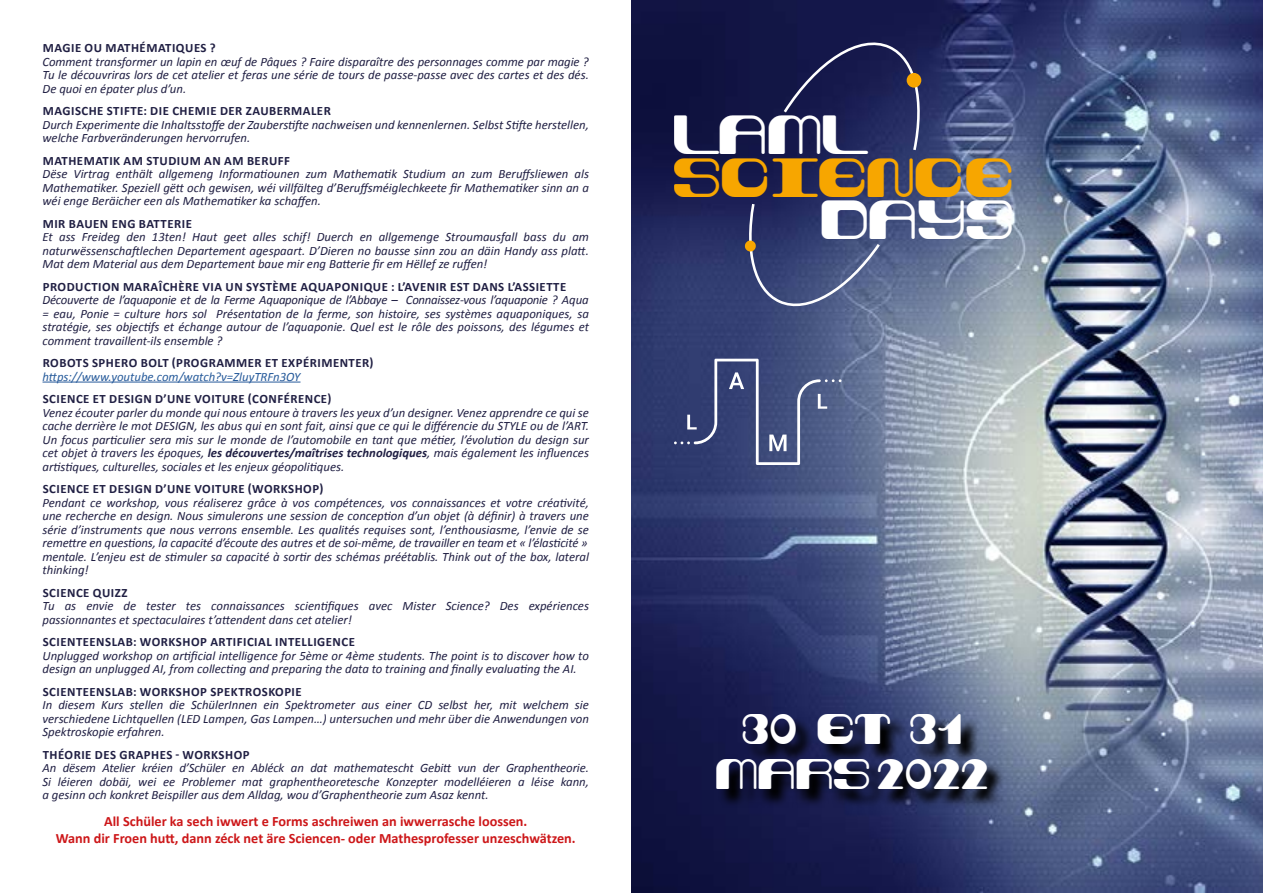
<style>
.page{position:relative;width:1263px;height:893px;background:#fff}
.page>*{position:absolute;margin:0;border:0;box-sizing:border-box;transform-origin:0 0}
.t1{font:38.55px "Retro 60 Prime";color:#fff}
.t2{font:38.55px "Retro 60 Prime";color:#f7a600}
.t3{font:30px/45px "Retro 60 Prime";color:#fff;text-align:center}
.t4{font:700 14.25px "Calibri";color:#cd1719}
.t5{font:italic 12.75px/13.5px "Calibri";color:#201f43;text-align:justify}
.t6{font:700 12.75px "Calibri";letter-spacing:.04em;color:#201f43}
.t7{font:italic 12.75px "Calibri";color:#275b9b}
.s1{font-weight:700}
</style>
<div class="page">
<img style="left:631px;top:0;width:632px;height:893px">
<svg style="left:745px;top:43px;width:179px;height:263px;background:#2f3768"></svg>
<div style="left:907px;top:73px;width:14px;height:15px;background:#f7a600;border-radius:50%"></div>
<svg style="left:744px;top:240px;width:12px;height:12px"></svg>
<svg style="left:718px;top:717px;width:287px;height:90px;background:#21274b"></svg>
<hr style="left:43px;top:382px;width:257px;height:1px;background:#275b9b">
<svg style="left:674px;top:359px;width:167px;height:106px;background:#4c5884"></svg>
<p class="t6" style="left:43px;top:40px;width:174px">MAGIE OU MATHÉMATIQUES ?</p>
<p class="t5" style="left:43px;top:54px;width:548px">Comment transformer un lapin en œuf de Pâques ? Faire disparaître des personnages comme par magie ?<br>Tu le découvriras lors de cet atelier et feras une série de tours de passe-passe avec des cartes et des dés.<br>De quoi en épater plus d’un.</p>
<p class="t6" style="left:43px;top:103px;width:290px">MAGISCHE STIFTE: DIE CHEMIE DER ZAUBERMALER</p>
<p class="t5" style="left:43px;top:117px;width:548px">Durch Experimente die Inhaltsstoffe der Zauberstifte nachweisen und kennenlernen. Selbst Stifte herstellen, welche Farbveränderungen hervorrufen.</p>
<p class="t6" style="left:43px;top:152px;width:249px">MATHEMATIK AM STUDIUM AN AM BERUFF</p>
<p class="t5" style="left:43px;top:167px;width:548px">Dëse Virtrag enthält allgemeng Informatiounen zum Mathematik Studium an zum Beruffsliewen als Mathematiker. Speziell gëtt och gewisen, wéi villfälteg d’Beruffsméiglechkeete fir Mathematiker sinn an a wéi enge Beräicher een als Mathematiker ka schaffen.</p>
<p class="t6" style="left:43px;top:215px;width:151px">MIR BAUEN ENG BATTERIE</p>
<p class="t5" style="left:43px;top:230px;width:548px">Et ass Freideg den 13ten! Haut geet alles schif! Duerch en allgemenge Stroumausfall bass du am</p>
<p class="t5" style="left:43px;top:243px;width:548px">naturwëssenschaftlechen Departement agespaart. D’Dieren no bausse sinn zou an däin Handy ass platt.<br>Mat dem Material aus dem Departement baue mir eng Batterie fir em Hëllef ze ruffen!</p>
<p class="t6" style="left:43px;top:278px;width:525px">PRODUCTION MARAÎCHÈRE VIA UN SYSTÈME AQUAPONIQUE : L’AVENIR EST DANS L’ASSIETTE</p>
<p class="t5" style="left:43px;top:293px;width:548px">Découverte de l’aquaponie et de la Ferme Aquaponique de l’Abbaye – Connaissez-vous l’aquaponie ? Aqua = eau, Ponie = culture hors sol Présentation de la ferme, son histoire, ses systèmes aquaponiques, sa stratégie, ses objectifs et échange autour de l’aquaponie. Quel est le rôle des poissons, des légumes et comment travaillent-ils ensemble ?</p>
<p class="t6" style="left:43px;top:355px;width:332px">ROBOTS SPHERO BOLT (PROGRAMMER ET EXPÉRIMENTER)</p>
<p class="t7" style="left:43px;top:368px;width:259px">https://www.youtube.com/watch?v=ZluyTRFn3OY</p>
<p class="t6" style="left:43px;top:391px;width:290px">SCIENCE ET DESIGN D’UNE VOITURE (CONFÉRENCE)</p>
<p class="t5" style="left:43px;top:405px;width:548px">Venez écouter parler du monde qui nous entoure à travers les yeux d’un designer. Venez apprendre ce qui se cache derrière le mot DESIGN, les abus qui en sont fait, ainsi que ce qui le différencie du STYLE ou de l’ART.<br>Un focus particulier sera mis sur le monde de l’automobile en tant que métier, l’évolution du design sur cet objet à travers les époques, <span class="s1">les découvertes/maîtrises technologiques</span>, mais également les influences artistiques, culturelles, sociales et les enjeux géopolitiques.</p>
<p class="t6" style="left:43px;top:481px;width:282px">SCIENCE ET DESIGN D’UNE VOITURE (WORKSHOP)</p>
<p class="t5" style="left:43px;top:495px;width:548px">Pendant ce workshop, vous réaliserez grâce à vos compétences, vos connaissances et votre créativité, une recherche en design. Nous simulerons une session de conception d’un objet (à définir) à travers une série d’instruments que nous verrons ensemble. Les qualités requises sont, l’enthousiasme, l’envie de se remettre en questions, la capacité d’écoute des autres et de soi-même, de travailler en team et « l’élasticité »</p>
<p class="t5" style="left:43px;top:549px;width:548px">mentale. L’enjeu est de stimuler sa capacité à sortir des schémas préétablis. Think out of the box, lateral thinking!</p>
<p class="t6" style="left:43px;top:584px;width:86px">SCIENCE QUIZZ</p>
<p class="t5" style="left:43px;top:599px;width:548px">Tu as envie de tester tes connaissances scientifiques avec Mister Science? Des expériences</p>
<p class="t5" style="left:43px;top:612px;width:311px">passionnantes et spectaculaires t’attendent dans cet atelier!</p>
<p class="t6" style="left:43px;top:634px;width:314px">SCIENTEENSLAB: WORKSHOP ARTIFICIAL INTELLIGENCE</p>
<p class="t5" style="left:43px;top:648px;width:548px">Unplugged workshop on artificial intelligence for 5ème or 4ème students. The point is to discover how to design an unplugged AI, from collecting and preparing the data to training and finally evaluating the AI.</p>
<p class="t6" style="left:43px;top:683px;width:260px">SCIENTEENSLAB: WORKSHOP SPEKTROSKOPIE</p>
<p class="t5" style="left:43px;top:698px;width:548px">In diesem Kurs stellen die SchülerInnen ein Spektrometer aus einer CD selbst her, mit welchem sie verschiedene Lichtquellen (LED Lampen, Gas Lampen…) untersuchen und mehr über die Anwendungen von Spektroskopie erfahren.</p>
<p class="t6" style="left:43px;top:746px;width:208px">THÉORIE DES GRAPHES - WORKSHOP</p>
<p class="t5" style="left:43px;top:761px;width:548px">An dësem Atelier kréien d’Schüler en Abléck an dat mathematescht Gebitt vun der Graphentheorie.<br>Si léieren dobäi, wei ee Problemer mat graphentheoretesche Konzepter modelléieren a léise kann,</p>
<p class="t5" style="left:43px;top:788px;width:448px">a gesinn och konkret Beispiller aus dem Alldag, wou d’Graphentheorie zum Asaz kennt.</p>
<p class="t4" style="left:104px;top:813px;width:425px">All Schüler ka sech iwwert e Forms aschreiwen an iwwerrasche loossen.</p>
<p class="t4" style="left:56px;top:829px;width:521px">Wann dir Froen hutt, dann zéck net äre Sciencen- oder Mathesprofesser unzeschwätzen.</p>
<p class="t1" style="left:674px;top:116px;width:197px">LAML</p>
<p class="t2" style="left:674px;top:158px;width:342px">SCIENCE</p>
<p class="t1" style="left:822px;top:200px;width:194px">DAYS</p>
<p class="t3" style="left:716px;top:709px;width:275px">30 ET 31<br>MARS 2022</p>
</div>
